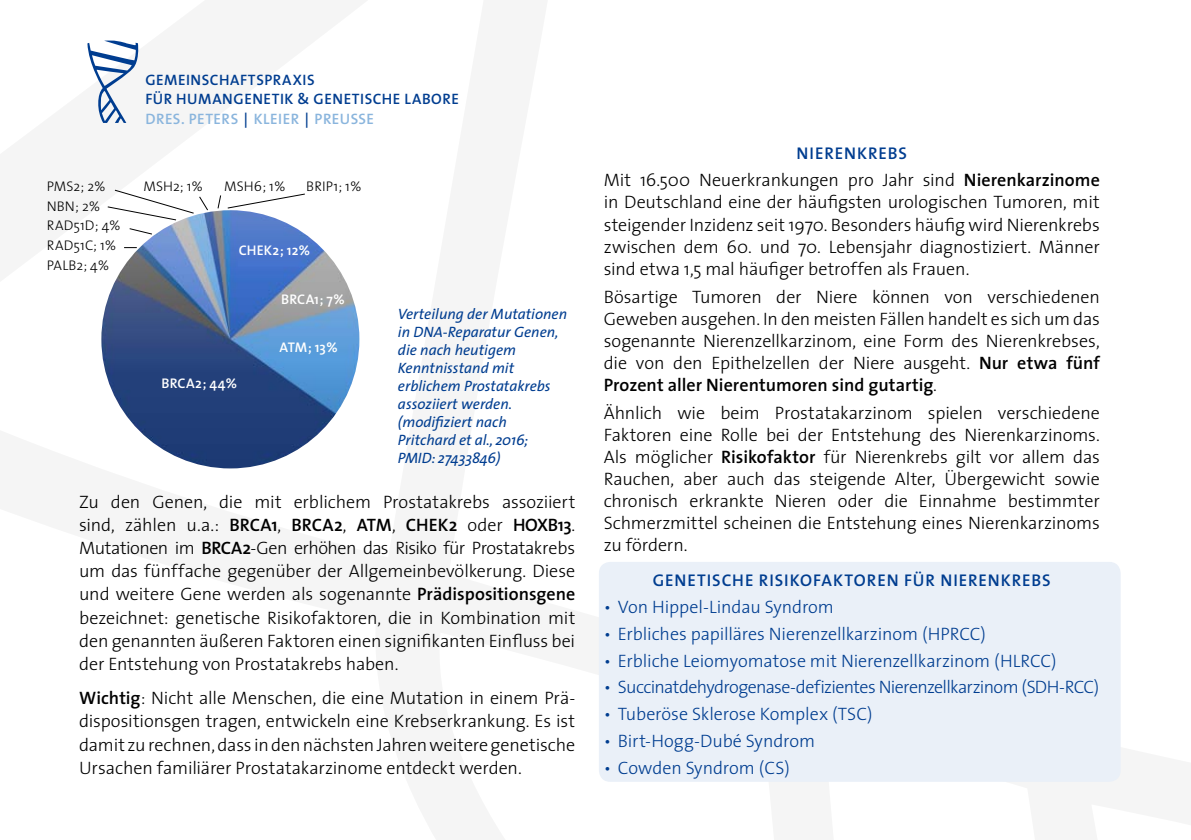
<style>
.page{position:relative;width:1191px;height:840px;background:#fff}
.page>*{position:absolute;margin:0;border:0;box-sizing:border-box;transform-origin:0 0}
.t1{font:300 18px/22px "The Sans";letter-spacing:-.01em;color:#000;text-align:justify}
.t2{font:300 18px "The Sans";letter-spacing:-.01em;color:#003d90}
.t3{font:300 18px "The Sans";letter-spacing:-.04em;color:#003d90}
.t4{font:600 17px "The Sans";letter-spacing:.055em;color:#003d90}
.t5{font:600 15.2px/19.6px "The Sans";letter-spacing:.035em;color:#003d90}
.t6{font:italic 15px/18px "The Sans";color:#003d90}
.t7{font:300 14px "The Sans";letter-spacing:.01em;color:#000}
.t8{font:600 14px "The Sans";letter-spacing:.01em;color:#fff}
.s1{color:#8ab5dd}
.s2{font-weight:600}
</style>
<div class="page">
<img style="left:101px;top:210px;width:258px;height:258px;border-radius:129px">
<div style="left:599px;top:561px;width:521px;height:220px;background:#eaf0f8;border-radius:11px"></div>
<svg style="left:87px;top:40px;width:52px;height:83px"></svg>
<svg style="left:124px;top:247px;width:13px;height:1px"></svg>
<svg style="left:129px;top:228px;width:23px;height:6px"></svg>
<svg style="left:107px;top:189px;width:101px;height:31px"></svg>
<svg style="left:227px;top:193px;width:78px;height:15px"></svg>
<svg style="left:217px;top:195px;width:4px;height:14px"></svg>
<p class="t5" style="left:145px;top:69px;width:315px">GEMEINSCHAFTSPRAXIS<br>FÜR HUMANGENETIK &amp; GENETISCHE LABORE<br><span class="s1">DRES. PETERS</span> | <span class="s1">KLEIER</span> | <span class="s1">PREUSSE</span></p>
<p class="t7" style="left:47px;top:174px;width:60px">PMS2; 2%</p>
<p class="t7" style="left:143px;top:174px;width:61px">MSH2; 1%</p>
<p class="t7" style="left:224px;top:174px;width:63px">MSH6; 1%</p>
<p class="t7" style="left:306px;top:174px;width:57px">BRIP1; 1%</p>
<p class="t7" style="left:47px;top:194px;width:55px">NBN; 2%</p>
<p class="t7" style="left:47px;top:214px;width:75px">RAD51D; 4%</p>
<p class="t7" style="left:47px;top:234px;width:71px">RAD51C; 1%</p>
<p class="t7" style="left:47px;top:253px;width:64px">PALB2; 4%</p>
<p class="t8" style="left:239px;top:238px;width:73px">CHEK2; 12%</p>
<p class="t8" style="left:281px;top:287px;width:65px">BRCA1; 7%</p>
<p class="t8" style="left:161px;top:371px;width:77px">BRCA2; 44%</p>
<p class="t8" style="left:279px;top:335px;width:60px">ATM; 13%</p>
<p class="t6" style="left:398px;top:304px;width:171px">Verteilung der Mutationen in DNA-Reparatur Genen, die nach heutigem<br>Kenntnisstand mit erblichem Prostatakrebs assoziiert werden. (modifiziert nach<br>Pritchard et al., 2016;<br>PMID: 27433846)</p>
<p class="t1" style="left:79px;top:489px;width:498px;line-height:23px">Zu den Genen, die mit erblichem Prostatakrebs assoziiert sind, zählen u.a.: <span class="s2">BRCA1</span>, <span class="s2">BRCA2</span>, <span class="s2">ATM</span>, <span class="s2">CHEK2</span> oder <span class="s2">HOXB13</span>.<br>Mutationen im <span class="s2">BRCA2</span>-Gen erhöhen das Risiko für Prostatakrebs um das fünffache gegenüber der Allgemeinbevölkerung. Diese und weitere Gene werden als sogenannte <span class="s2">Prädispositionsgene </span>bezeichnet: genetische Risikofaktoren, die in Kombination mit den genannten äußeren Faktoren einen signifikanten Einfluss bei der Entstehung von Prostatakrebs haben.</p>
<p class="t1" style="left:79px;top:685px;width:498px;line-height:23px"><span class="s2">Wichtig</span>: Nicht alle Menschen, die eine Mutation in einem Prä&shy;dispositionsgen tragen, entwickeln eine Krebserkrankung. Es ist damit zu rechnen, dass in den nächsten Jahren weitere genetische Ursachen familiärer Prostatakarzinome entdeckt werden.</p>
<p class="t4" style="left:796px;top:138px;width:112px">NIERENKREBS</p>
<p class="t1" style="left:603px;top:168px;width:498px">Mit 16.500 Neuerkrankungen pro Jahr sind <span class="s2">Nierenkarzinome </span>in Deutschland eine der häufigsten urologischen Tumoren, mit steigender Inzidenz seit 1970. Besonders häufig wird Nierenkrebs zwischen dem 60. und 70. Lebensjahr diagnostiziert. Männer sind etwa 1,5 mal häufiger betroffen als Frauen.</p>
<p class="t1" style="left:603px;top:285px;width:498px">Bösartige Tumoren der Niere können von verschiedenen Geweben ausgehen. In den meisten Fällen handelt es sich um das sogenannte Nierenzellkarzinom, eine Form des Nierenkrebses, die von den Epithelzellen der Niere ausgeht. <span class="s2">Nur etwa fünf Prozent aller Nierentumoren sind gutartig</span>.</p>
<p class="t1" style="left:603px;top:401px;width:498px">Ähnlich wie beim Prostatakarzinom spielen verschiedene Faktoren eine Rolle bei der Entstehung des Nierenkarzinoms.<br>Als möglicher <span class="s2">Risikofaktor</span> für Nierenkrebs gilt vor allem das Rauchen, aber auch das steigende Alter, Übergewicht sowie chronisch erkrankte Nieren oder die Einnahme bestimmter Schmerzmittel scheinen die Entstehung eines Nierenkarzinoms zu fördern.</p>
<p class="t4" style="left:653px;top:565px;width:399px">GENETISCHE RISIKOFAKTOREN FÜR NIERENKREBS</p>
<p class="t2" style="left:603px;top:591px;width:232px">• Von Hippel-Lindau Syndrom</p>
<p class="t2" style="left:603px;top:618px;width:383px">• Erbliches papilläres Nierenzellkarzinom (HPRCC)</p>
<p class="t2" style="left:603px;top:645px;width:454px">• Erbliche Leiomyomatose mit Nierenzellkarzinom (HLRCC)</p>
<p class="t3" style="left:603px;top:672px;width:497px">• Succinatdehydrogenase-defizientes Nierenzellkarzinom (SDH-RCC)</p>
<p class="t2" style="left:603px;top:698px;width:270px">• Tuberöse Sklerose Komplex (TSC)</p>
<p class="t2" style="left:603px;top:725px;width:213px">• Birt-Hogg-Dubé Syndrom</p>
<p class="t2" style="left:603px;top:752px;width:188px">• Cowden Syndrom (CS)</p>
</div>
